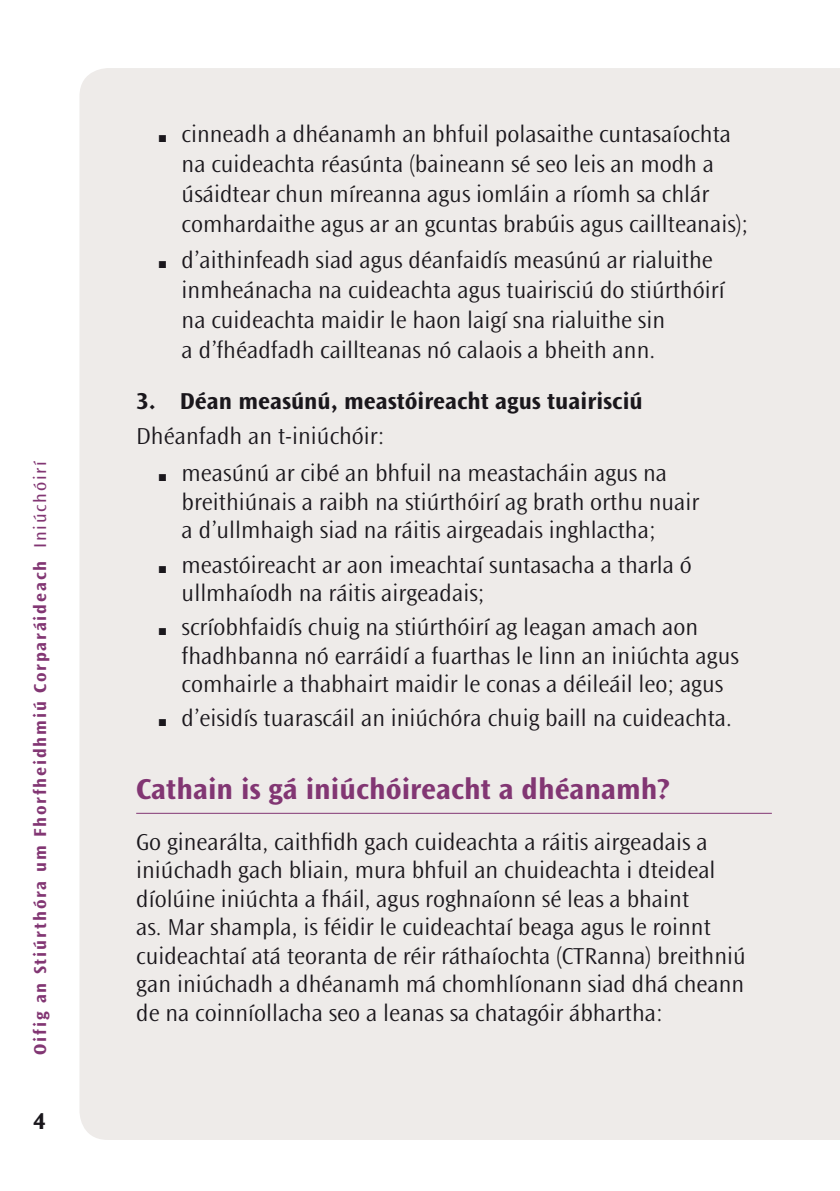
<style>
.page{position:relative;width:840px;height:1191px;background:#fff}
.page>*{position:absolute;margin:0;border:0;box-sizing:border-box;transform-origin:0 0}
.Head_0{font:700 30px "Ocean Sans Std";color:#823673}
.Bodytext__3{font:300 24px/28.4px "Ocean Sans Std";color:#1a171c}
.Head_00{font:700 24px "Ocean Sans Std";color:#1a171c}
.Bodytext__1{font:300 24px "Ocean Sans Std";color:#1a171c}
.t1{font:700 18px "Ocean Sans Std";letter-spacing:.1em;color:#823673}
.s1{font-weight:400}
</style>
<div class="page">
<svg style="left:839px;top:68px;width:1px;height:1072px"></svg>
<div style="left:79px;top:68px;width:760px;height:1072px;background:#eeebe9"></div>
<hr style="left:136px;top:813px;width:635px;height:1px;background:#823673">
<p class="t1" style="left:30px;top:1054px;width:595px;rotate:-90deg">Oifig an Stiúrthóra um Fhorfheidhmiú Corparáideach <span class="s1">Iniúchóirí</span></p>
<p class="Head_00" style="left:33px;top:1107px;width:14px">4</p>
<p class="Bodytext__3" style="left:181px;top:120px;width:568px;line-height:30px;text-indent:-23px">■ cinneadh a dhéanamh an bhfuil polasaithe cuntasaíochta na cuideachta réasúnta (baineann sé seo leis an modh a úsáidtear chun míreanna agus iomláin a ríomh sa chlár comhardaithe agus ar an gcuntas brabúis agus caillteanais);</p>
<p class="Bodytext__3" style="left:181px;top:245px;width:544px;line-height:30px;text-indent:-23px">■ d’aithinfeadh siad agus déanfaidís measúnú ar rialuithe inmheánacha na cuideachta agus tuairisciú do stiúrthóirí na cuideachta maidir le haon laigí sna rialuithe sin<br>a d’fhéadfadh caillteanas nó calaois a bheith ann.</p>
<p class="Head_00" style="left:136px;top:387px;width:508px">3. Déan measúnú, meastóireacht agus tuairisciú</p>
<p class="Bodytext__1" style="left:136px;top:423px;width:250px">Dhéanfadh an t-iniúchóir:</p>
<p class="Bodytext__3" style="left:181px;top:459px;width:519px;text-indent:-23px">■ measúnú ar cibé an bhfuil na meastacháin agus na breithiúnais a raibh na stiúrthóirí ag brath orthu nuair a d’ullmhaigh siad na ráitis airgeadais inghlactha;</p>
<p class="Bodytext__3" style="left:181px;top:551px;width:511px;text-indent:-23px">■ meastóireacht ar aon imeachtaí suntasacha a tharla ó ullmhaíodh na ráitis airgeadais;</p>
<p class="Bodytext__3" style="left:181px;top:613px;width:558px;text-indent:-23px">■ scríobhfaidís chuig na stiúrthóirí ag leagan amach aon fhadhbanna nó earráidí a fuarthas le linn an iniúchta agus comhairle a thabhairt maidir le conas a déileáil leo; agus</p>
<p class="Bodytext__3" style="left:159px;top:704px;width:574px">■ d’eisidís tuarascáil an iniúchóra chuig baill na cuideachta.</p>
<p class="Head_0" style="left:136px;top:772px;width:535px">Cathain is gá iniúchóireacht a dhéanamh?</p>
<p class="Bodytext__3" style="left:136px;top:828px;width:610px">Go ginearálta, caithfidh gach cuideachta a ráitis airgeadais a iniúchadh gach bliain, mura bhfuil an chuideachta i dteideal díolúine iniúchta a fháil, agus roghnaíonn sé leas a bhaint<br>as. Mar shampla, is féidir le cuideachtaí beaga agus le roinnt cuideachtaí atá teoranta de réir ráthaíochta (CTRanna) breithniú gan iniúchadh a dhéanamh má chomhlíonann siad dhá cheann de na coinníollacha seo a leanas sa chatagóir ábhartha:</p>
</div>
